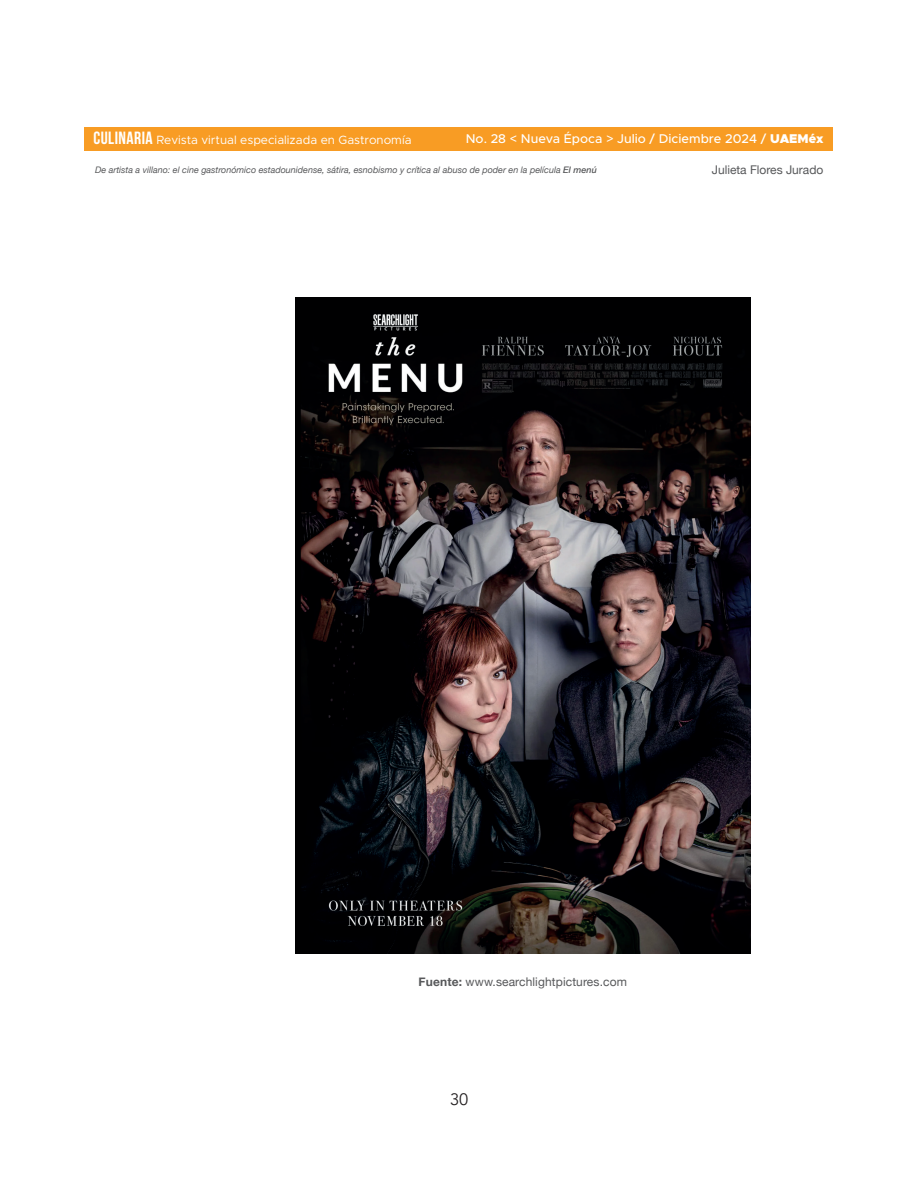
<style>
.page{position:relative;width:918px;height:1188px;background:#fff}
.page>*{position:absolute;margin:0;border:0;box-sizing:border-box;transform-origin:0 0}
.t1{font:16.5px "Avenir";color:#231f20}
.t2{font:500 12.75px "Metropolis";color:#fff}
.t3{font:12px "Helvetica Neue";letter-spacing:.01em;color:#57585a}
.t4{font:12px "Metropolis";color:#fff}
.t5{font:italic 9px "Helvetica Neue";color:#57585a}
.s1{font-family:"Bebas Neue";font-weight:700;font-size:17.7px}
.s2{font-weight:900}
.s3{font-weight:500}
.s4{font-weight:700}
</style>
<div class="page">
<div style="left:85px;top:128px;width:748px;height:23px;background:#f89c24"></div>
<img style="left:295px;top:298px;width:456px;height:656px">
<h3 class="t4" style="left:94px;top:133px;width:320px"><span class="s1">CULINARIA</span> Revista virtual especializada en Gastronomía</h3>
<h2 class="t2" style="left:466px;top:131px;width:359px">No. 28 &lt; Nueva Época &gt; Julio / Diciembre 2024 / <span class="s2">UAEMéx</span></h2>
<p class="t5" style="left:95px;top:163px;width:503px">De artista a villano: el cine gastronómico estadounidense, sátira, esnobismo y crítica al abuso de poder en la película <span class="s3">El menú</span></p>
<h3 class="t3" style="left:712px;top:161px;width:113px">Julieta Flores Jurado</h3>
<h3 class="t3" style="left:419px;top:973px;width:210px"><span class="s4">Fuente:</span> www.searchlightpictures.com</h3>
<h1 class="t1" style="left:450px;top:1089px;width:20px">30</h1>
</div>
